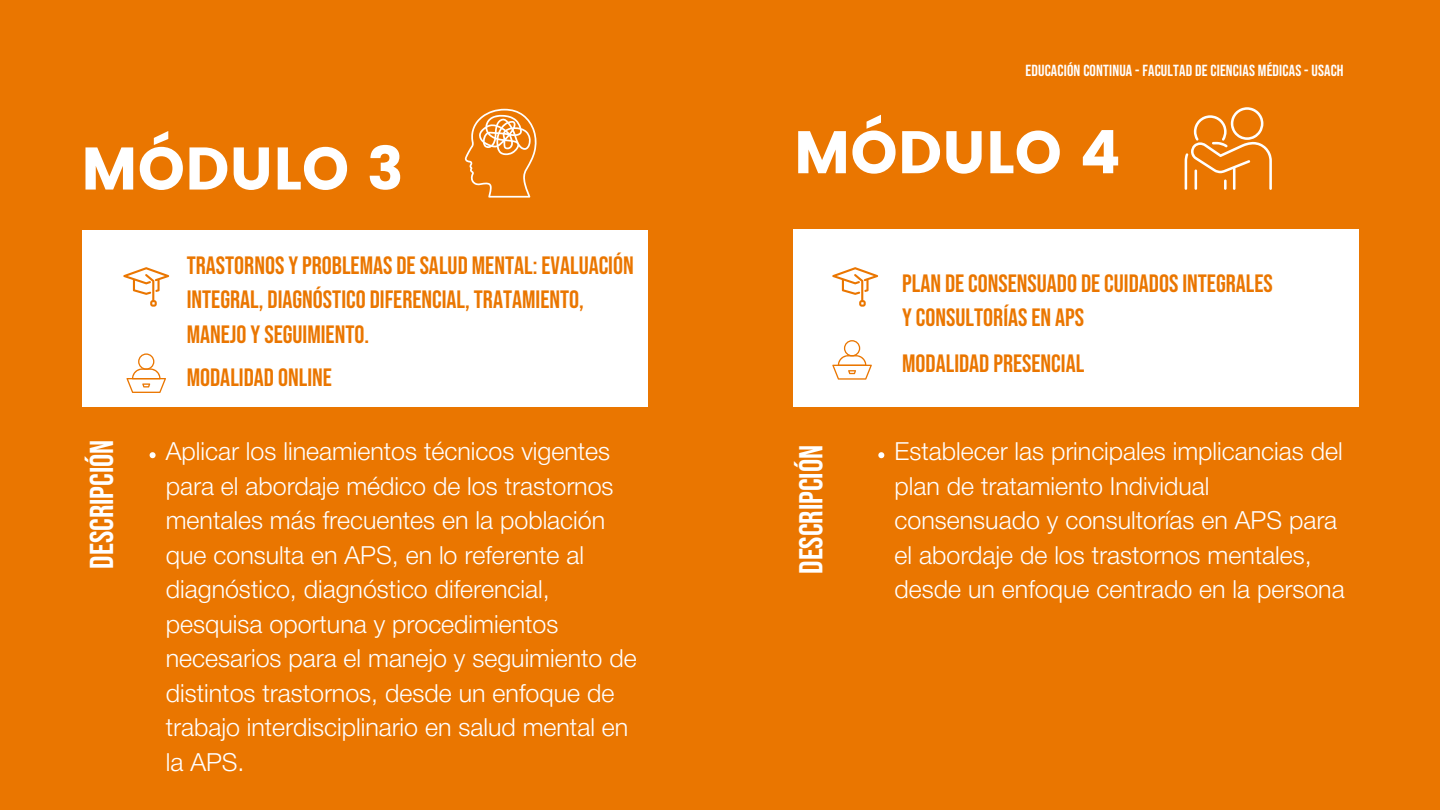
<style>
.page{position:relative;width:1440px;height:810px;background:#ea7600}
.page>*{position:absolute;margin:0;border:0;box-sizing:border-box;transform-origin:0 0}
.t1{font:60px "Poppins";color:#fff}
.t2{font:33px "Bebas Neue";color:#fff}
.t3{font:300 25px/34.5px "Helvetica Neue";color:#fff}
.t4{font:25px/34.5px "Bebas Neue";color:#ea7600}
.t5{font:16px "Bebas Neue";letter-spacing:.01em;color:#fff}
</style>
<div class="page">
<div style="left:83px;top:231px;width:565px;height:176px;background:#fff"></div>
<svg style="left:123px;top:267px;width:46px;height:40px"></svg>
<svg style="left:126px;top:353px;width:40px;height:40px"></svg>
<div style="left:794px;top:229px;width:565px;height:178px;background:#fff"></div>
<svg style="left:832px;top:267px;width:46px;height:40px"></svg>
<svg style="left:832px;top:340px;width:40px;height:40px"></svg>
<svg style="left:465px;top:109px;width:72px;height:88px"></svg>
<svg style="left:1185px;top:107px;width:87px;height:83px"></svg>
<svg style="left:878px;top:452px;width:6px;height:6px"></svg>
<svg style="left:150px;top:452px;width:6px;height:6px"></svg>
<p class="t1" style="left:81px;top:134px;width:324px">MÓDULO 3</p>
<h2 class="t4" style="left:187px;top:249px;width:449px">TRASTORNOS Y PROBLEMAS DE SALUD MENTAL: EVALUACIÓN<br>INTEGRAL, DIAGNÓSTICO DIFERENCIAL, TRATAMIENTO,<br>MANEJO Y SEGUIMIENTO.</h2>
<h3 class="t4" style="left:187px;top:361px;width:147px">MODALIDAD ONLINE</h3>
<p class="t2" style="left:83px;top:569px;width:130px;rotate:-90deg">DESCRIPCIÓN</p>
<h3 class="t3" style="left:166px;top:437px;width:472px">Aplicar los lineamientos técnicos vigentes para el abordaje médico de los trastornos mentales más frecuentes en la población que consulta en APS, en lo referente al diagnóstico, diagnóstico diferencial, pesquisa oportuna y procedimientos necesarios para el manejo y seguimiento de distintos trastornos, desde un enfoque de trabajo interdisciplinario en salud mental en la APS.</h3>
<h1 class="t5" style="left:1025px;top:61px;width:320px">EDUCACIÓN CONTINUA - FACULTAD DE CIENCIAS MÉDICAS - USACH</h1>
<p class="t1" style="left:794px;top:117px;width:328px">MÓDULO 4</p>
<p class="t4" style="left:902px;top:267px;width:372px">PLAN DE CONSENSUADO DE CUIDADOS INTEGRALES<br>Y CONSULTORÍAS EN APS</p>
<p class="t2" style="left:793px;top:574px;width:130px;rotate:-90deg">DESCRIPCIÓN</p>
<h1 class="t4" style="left:902px;top:348px;width:184px">MODALIDAD PRESENCIAL</h1>
<p class="t3" style="left:895px;top:437px;width:452px">Establecer las principales implicancias del plan de tratamiento Individual consensuado y consultorías en APS para el abordaje de los trastornos mentales, desde un enfoque centrado en la persona</p>
</div>
